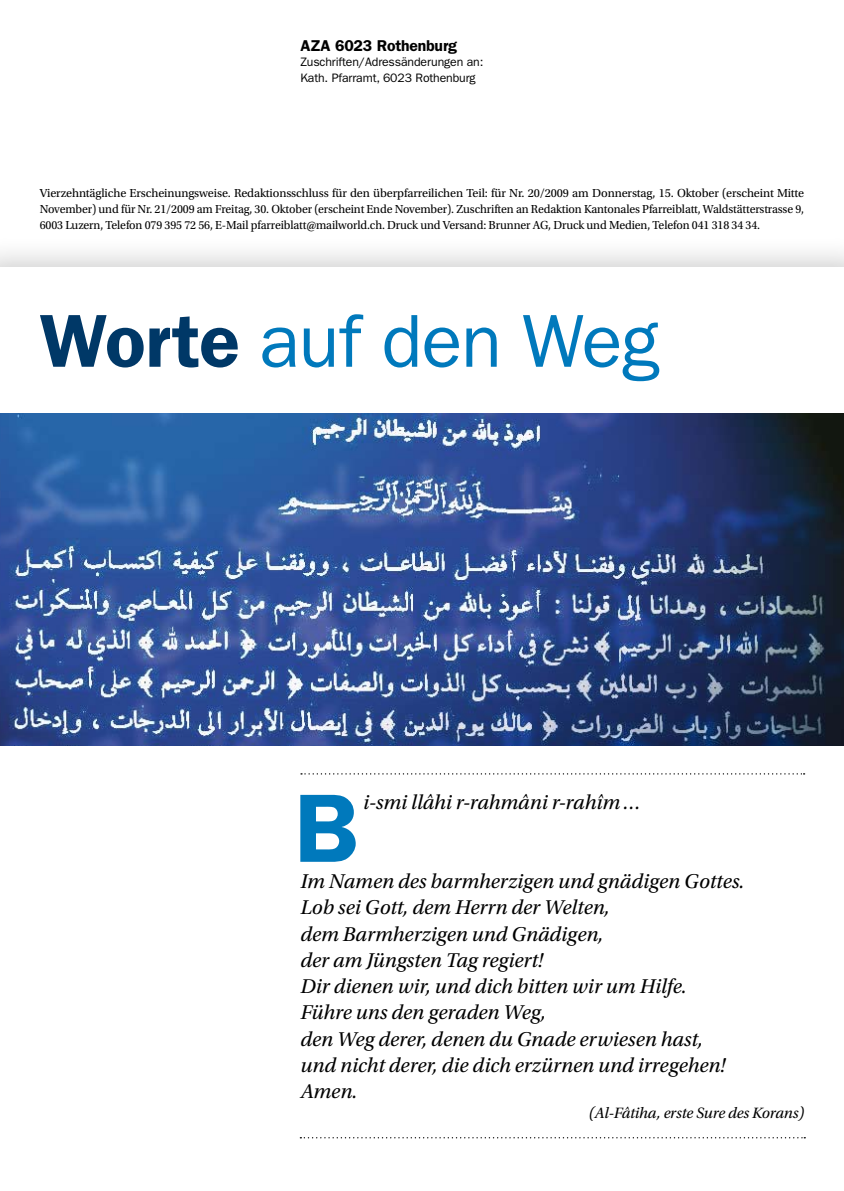
<style>
.page{position:relative;width:844px;height:1191px;background:#fff}
.page>*{position:absolute;margin:0;border:0;box-sizing:border-box;transform-origin:0 0}
.t1{font:600 97.48px "ITC Franklin Gothic Std";color:#0079bc}
.t2{font:75.25px "ITC Franklin Gothic Std";letter-spacing:-.015em;color:#0079bc}
.t3{font:italic 21px/26.2px "Utopia Std";color:#000}
.t4{font:italic 15.75px "Utopia Std";letter-spacing:-.01em;color:#000}
.t5{font:600 15.75px "ITC Franklin Gothic Std";letter-spacing:-.01em;color:#000}
.t6{font:12.25px/15.8px "Utopia Std";letter-spacing:-.01em;color:#000;text-align:justify}
.t7{font:12.25px/15.8px "ITC Franklin Gothic Std";letter-spacing:-.01em;color:#000}
.s1{font-weight:600;color:#003867}
</style>
<div class="page">
<div style="left:0;top:234px;width:843px;height:957px;background:#000;opacity:.2"></div>
<div style="left:0;top:268px;width:843px;height:923px;background:#fff"></div>
<img style="left:0;top:413px;width:843px;height:333px">
<svg style="left:301px;top:773px;width:503px;height:1px"></svg>
<svg style="left:300px;top:1137px;width:505px;height:1px"></svg>
<p class="t5" style="left:300px;top:36px;width:158px">AZA 6023 Rothenburg</p>
<p class="t7" style="left:300px;top:54px;width:184px">Zuschriften/Adressänderungen an:<br>Kath. Pfarramt, 6023 Rothenburg</p>
<p class="t6" style="left:40px;top:186px;width:765px">Vierzehntägliche Erscheinungsweise. Redaktionsschluss für den überpfarreilichen Teil: für Nr. 20/2009 am Donnerstag, 15. Oktober (erscheint Mitte November) und für Nr. 21/2009 am Freitag, 30. Oktober (erscheint Ende November). Zuschriften an Redaktion Kantonales Pfar reiblatt, Waldstätterstrasse 9, 6003 Luzern, Telefon 079 395 72 56, E-Mail pfarreiblatt@mailworld.ch. Druck und Versand: Brunner AG, Druck und Medien, Telefon 041 318 34 34.</p>
<h2 class="t2" style="left:40px;top:298px;width:621px"><span class="s1">Worte</span> auf den Weg</h2>
<h1 class="t1" style="left:294px;top:770px;width:66px">B</h1>
<h3 class="t3" style="left:363px;top:789px;width:279px">i-smi llâhi r-rahmâni r-rahîm …</h3>
<p class="t3" style="left:300px;top:868px;width:445px">Im Namen des barmherzigen und gnädigen Gottes.<br>Lob sei Gott, dem Herrn der Welten,<br>dem Barmherzigen und Gnädigen,<br>der am Jüngsten Tag regiert!<br>Dir dienen wir, und dich bitten wir um Hilfe.<br>Führe uns den geraden Weg,<br>den Weg derer, denen du Gnade erwiesen hast,<br>und nicht derer, die dich erzürnen und irregehen!<br>Amen.</p>
<p class="t4" style="left:588px;top:1104px;width:217px">(Al-Fâtiha, erste Sure des Korans)</p>
</div>
